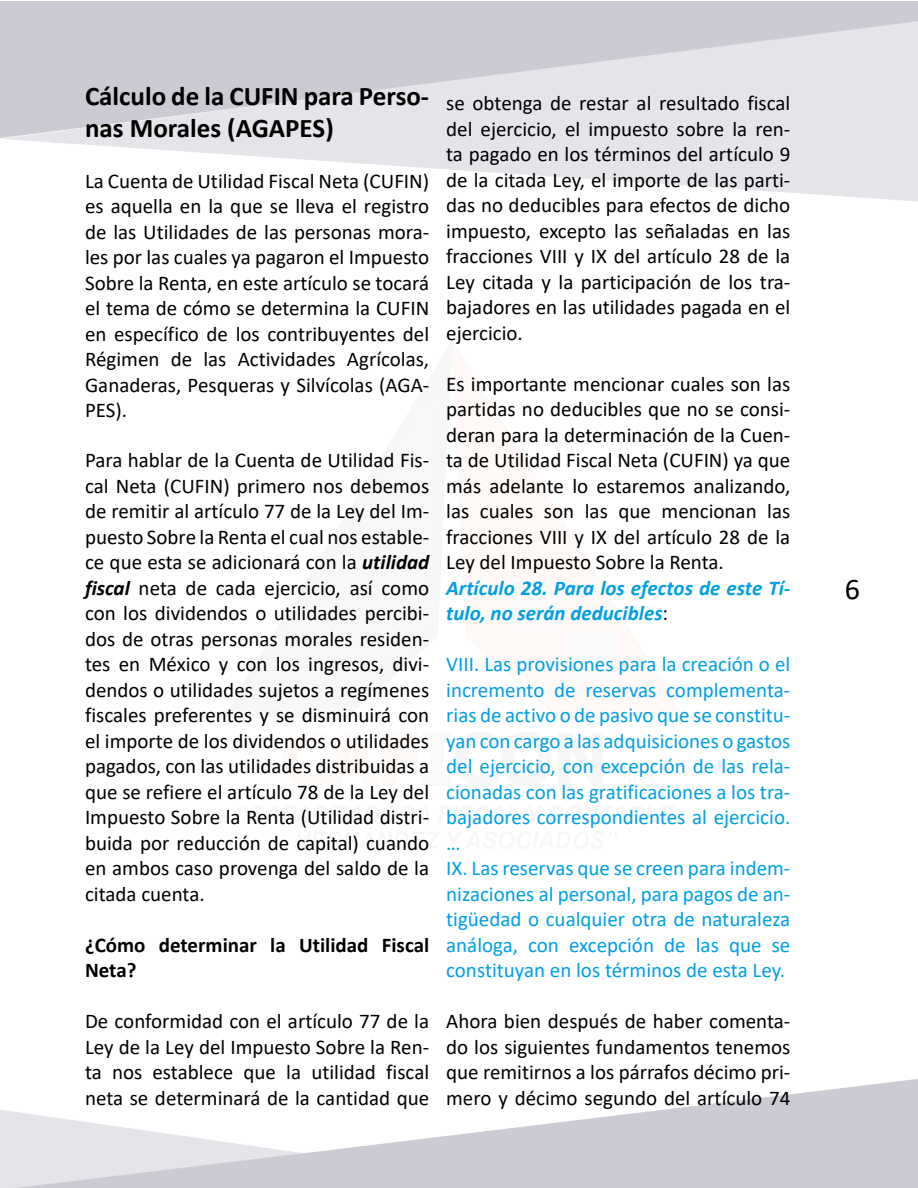
<style>
.page{position:relative;width:918px;height:1188px;background:#fff}
.page>*{position:absolute;margin:0;border:0;box-sizing:border-box;transform-origin:0 0}
.t1{font:30px "Calibri";color:#000}
.t2{font:700 27px/31.5px "Calibri";color:#000}
.t3{font:21px/25.5px "Calibri";color:#000;text-align:justify}
.t4{font:21px/25.5px "Calibri";color:#009fe3}
.t5{font:italic 700 21px/25.5px "Calibri";color:#009fe3}
.t6{font:700 21px/25.5px "Calibri";color:#000}
.s1{font-weight:700;font-style:italic}
.s2{font-weight:400;font-style:normal;color:#000}
</style>
<div class="page">
<p class="t2" style="left:85px;top:80px;width:346px">Cálculo de la CUFIN para Perso&shy;nas Morales (AGAPES)</p>
<p class="t3" style="left:85px;top:168px;width:346px">La Cuenta de Utilidad Fiscal Neta (CUFIN) es aquella en la que se lleva el registro de las Utilidades de las personas mora&shy;les por las cuales ya pagaron el Impuesto Sobre la Renta, en este artículo se tocará el tema de cómo se determina la CUFIN en específico de los contribuyentes del Régimen de las Actividades Agrícolas, Ganaderas, Pesqueras y Silvícolas (AGA-PES).</p>
<p class="t3" style="left:85px;top:447px;width:346px">Para hablar de la Cuenta de Utilidad Fis&shy;cal Neta (CUFIN) primero nos debemos de remitir al artículo 77 de la Ley del Im&shy;puesto Sobre la Renta el cual nos estable&shy;ce que esta se adicionará con la <span class="s1">utilidad fiscal</span> neta de cada ejercicio, así como con los dividendos o utilidades percibi&shy;dos de otras personas morales residen&shy;tes en México y con los ingresos, divi&shy;dendos o utilidades sujetos a regímenes fiscales preferentes y se disminuirá con el importe de los dividendos o utilidades pagados, con las utilidades distribuidas a que se refiere el artículo 78 de la Ley del Impuesto Sobre la Renta (Utilidad distri&shy;buida por reducción de capital) cuando en ambos caso provenga del saldo de la citada cuenta.</p>
<p class="t6" style="left:85px;top:932px;width:346px">¿Cómo determinar la Utilidad Fiscal<br>Neta?</p>
<p class="t3" style="left:85px;top:1008px;width:346px">De conformidad con el artículo 77 de la Ley de la Ley del Impuesto Sobre la Ren&shy;ta nos establece que la utilidad fiscal neta se determinará de la cantidad que</p>
<p class="t3" style="left:446px;top:90px;width:346px">se obtenga de restar al resultado fiscal del ejercicio, el impuesto sobre la ren&shy;ta pagado en los términos del artículo 9 de la citada Ley, el importe de las parti&shy;das no deducibles para efectos de dicho impuesto, excepto las señaladas en las fracciones VIII y IX del artículo 28 de la Ley citada y la participación de los tra&shy;bajadores en las utilidades pagada en el ejercicio.</p>
<p class="t3" style="left:446px;top:371px;width:346px">Es importante mencionar cuales son las partidas no deducibles que no se consi&shy;deran para la determinación de la Cuen&shy;ta de Utilidad Fiscal Neta (CUFIN) ya que más adelante lo estaremos analizando, las cuales son las que mencionan las fracciones VIII y IX del artículo 28 de la Ley del Impuesto Sobre la Renta.</p>
<p class="t5" style="left:446px;top:574px;width:346px">Artículo 28. Para los efectos de este Tí&shy;tulo, no serán deducibles<span class="s2">:</span></p>
<p class="t4" style="left:446px;top:651px;width:346px">VIII. Las provisiones para la creación o el incremento de reservas complementa&shy;rias de activo o de pasivo que se constitu&shy;yan con cargo a las adquisiciones o gastos del ejercicio, con excepción de las rela&shy;cionadas con las gratificaciones a los tra&shy;bajadores correspondientes al ejercicio. …<br>IX. Las reservas que se creen para indem&shy;nizaciones al personal, para pagos de an&shy;tigüedad o cualquier otra de naturaleza análoga, con excepción de las que se constituyan en los términos de esta Ley.</p>
<p class="t3" style="left:446px;top:1008px;width:346px">Ahora bien después de haber comenta&shy;do los siguientes fundamentos tenemos que remitirnos a los párrafos décimo pri&shy;mero y décimo segundo del artículo 74</p>
<h1 class="t1" style="left:845px;top:569px;width:17px">6</h1>
</div>
